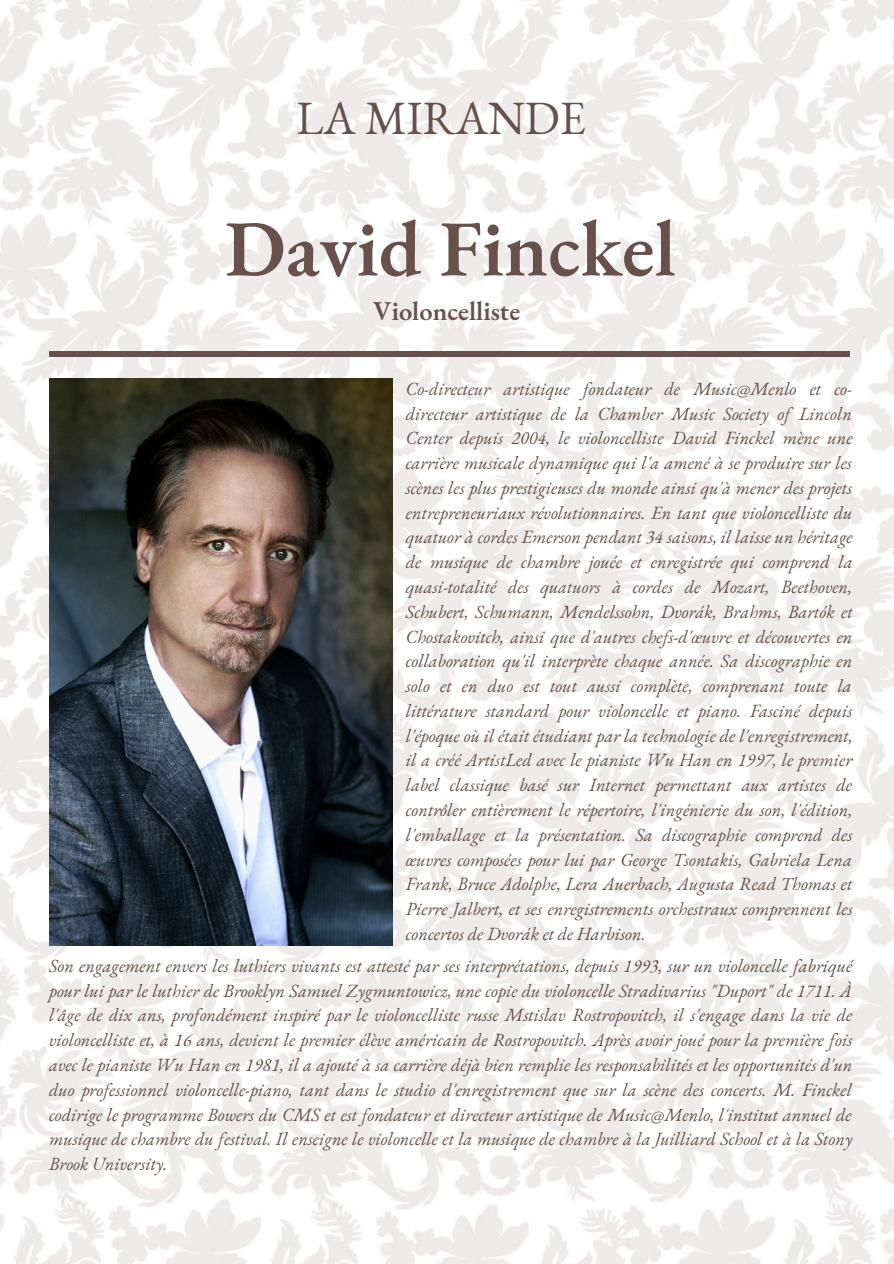
<style>
.page{position:relative;width:894px;height:1264px;background:#fff}
.page>*{position:absolute;margin:0;border:0;box-sizing:border-box;transform-origin:0 0}
.t1{font:600 79.5px "EB Garamond";color:#67514a}
.t2{font:46.5px "EB Garamond";color:#67514a}
.t3{font:600 26.55px "EB Garamond";color:#67514a}
.t4{font:italic 18.15px/24.8px "EB Garamond";color:#67514a;text-align:justify}
</style>
<div class="page">
<img style="left:0;top:0;width:893px;height:1263px">
<div style="left:49px;top:351px;width:800px;height:6px;background:#67514a"></div>
<img style="left:49px;top:378px;width:343px;height:567px">
<h2 class="t2" style="left:296px;top:87px;width:291px">LA MIRANDE</h2>
<h1 class="t1" style="left:225px;top:195px;width:452px">David Finckel</h1>
<h3 class="t3" style="left:373px;top:293px;width:148px">Violoncelliste</h3>
<p class="t4" style="left:406px;top:376px;width:448px">Co-directeur artistique fondateur de Music@Menlo et co&shy;directeur artistique de la Chamber Music Society of Lincoln Center depuis 2004, le violoncelliste David Finckel mène une carrière musicale dynamique qui l'a amené à se produire sur les scènes les plus prestigieuses du monde ainsi qu'à mener des projets entrepreneuriaux révolutionnaires. En tant que violoncelliste du quatuor à cordes Emerson pendant 34 saisons, il laisse un héritage de musique de chambre jouée et enregistrée qui comprend la quasi-totalité des quatuors à cordes de Mozart, Beethoven, Schubert, Schumann, Mendelssohn, Dvorák, Brahms, Bartók et Chostakovitch, ainsi que d'autres chefs-d'œuvre et découvertes en collaboration qu'il interprète chaque année. Sa discographie en solo et en duo est tout aussi complète, comprenant toute la littérature standard pour violoncelle et piano. Fasciné depuis l'époque où il était étudiant par la technologie de l'enregistrement, il a créé ArtistLed avec le pianiste Wu Han en 1997, le premier label classique basé sur Internet permettant aux artistes de contrôler entièrement le répertoire, l'ingénierie du son, l'édition, l'emballage et la présentation. Sa discographie comprend des œuvres composées pour lui par George Tsontakis, Gabriela Lena Frank, Bruce Adolphe, Lera Auerbach, Augusta Read Thomas et Pierre Jalbert, et ses enregistrements orchestraux comprennent les concertos de Dvorák et de Harbison.</p>
<p class="t4" style="left:49px;top:953px;width:804px">Son engagement envers les luthiers vivants est attesté par ses interprétations, depuis 1993, sur un violoncelle fabriqué pour lui par le luthier de Brooklyn Samuel Zygmuntowicz, une copie du violoncelle Stradivarius "Duport" de 1711. À l'âge de dix ans, profondément inspiré par le violoncelliste russe Mstislav Rostropovitch, il s'engage dans la vie de violoncelliste et, à 16 ans, devient le premier élève américain de Rostropovitch. Après avoir joué pour la première fois avec le pianiste Wu Han en 1981, il a ajouté à sa carrière déjà bien remplie les responsabilités et les opportunités d'un duo professionnel violoncelle-piano, tant dans le studio d'enregistrement que sur la scène des concerts. M. Finckel codirige le programme Bowers du CMS et est fondateur et directeur artistique de Music@Menlo, l'institut annuel de musique de chambre du festival. Il enseigne le violoncelle et la musique de chambre à la Juilliard School et à la Stony Brook University.</p>
</div>
